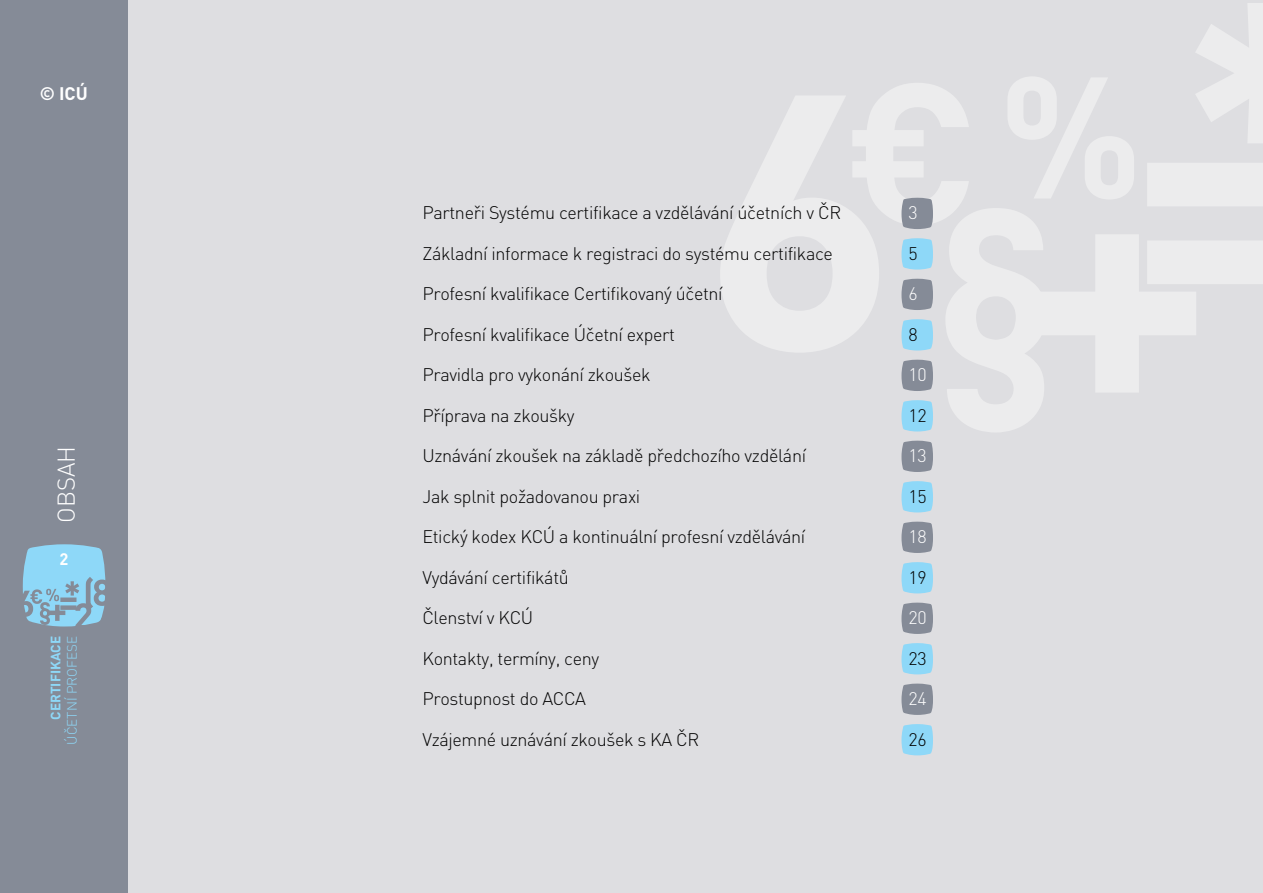
<style>
.page{position:relative;width:1263px;height:893px;background:#fff}
.page>*{position:absolute;margin:0;border:0;box-sizing:border-box;transform-origin:0 0}
.t1{font:300 24px "Unient DINCE";color:#fff}
.t2{font:300 18px "Unient DINCE";letter-spacing:-.02em;color:#000}
.t3{font:300 18px "Unient DINCE";letter-spacing:-.02em;color:#fff}
.t4{font:700 18px "Unient DINCE";color:#fff}
.t5{font:700 16.5px "Unient DINCE";color:#fff}
.t6{font:300 13.5px "Unient DINCE";color:#8ed8f8}
.t7{font:700 13.5px "Unient DINCE";color:#8ed8f8}
</style>
<div class="page">
<div style="left:130px;top:0;width:1133px;height:893px;background:#dedee1"></div>
<div style="left:0;top:0;width:128px;height:893px;background:#858b97"></div>
<svg style="left:22px;top:544px;width:84px;height:83px"></svg>
<svg style="left:901px;top:441px;width:32px;height:31px"></svg>
<svg style="left:901px;top:522px;width:32px;height:31px"></svg>
<svg style="left:901px;top:603px;width:32px;height:31px"></svg>
<svg style="left:901px;top:684px;width:32px;height:31px"></svg>
<svg style="left:720px;top:3px;width:543px;height:429px"></svg>
<svg style="left:901px;top:481px;width:32px;height:31px"></svg>
<svg style="left:901px;top:562px;width:32px;height:31px"></svg>
<svg style="left:901px;top:643px;width:32px;height:31px"></svg>
<svg style="left:901px;top:724px;width:32px;height:31px"></svg>
<p class="t4" style="left:40px;top:81px;width:50px">© ICÚ</p>
<h1 class="t1" style="left:55px;top:523px;width:79px;rotate:-90deg">OBSAH</h1>
<p class="t5" style="left:59px;top:549px;width:10px">2</p>
<p class="t7" style="left:47px;top:720px;width:85px;rotate:-90deg">CERTIFIKACE</p>
<p class="t6" style="left:66px;top:745px;width:110px;rotate:-90deg">ÚČETNÍ PROFESE</p>
<p class="t2" style="left:422px;top:204px;width:420px">Partneři Systému certifikace a vzdělávání účetních v ČR</p>
<p class="t3" style="left:908px;top:204px;width:11px">3</p>
<p class="t2" style="left:422px;top:245px;width:412px">Základní informace k registraci do systému certifikace</p>
<p class="t2" style="left:908px;top:245px;width:11px">5</p>
<p class="t2" style="left:422px;top:285px;width:302px">Profesní kvalifikace Certifikovaný účetní</p>
<p class="t3" style="left:908px;top:285px;width:11px">6</p>
<p class="t2" style="left:422px;top:326px;width:254px">Profesní kvalifikace Účetní expert</p>
<p class="t2" style="left:908px;top:326px;width:11px">8</p>
<p class="t2" style="left:422px;top:366px;width:230px">Pravidla pro vykonání zkoušek</p>
<p class="t3" style="left:908px;top:366px;width:20px">10</p>
<p class="t2" style="left:422px;top:407px;width:154px">Příprava na zkoušky</p>
<p class="t2" style="left:908px;top:407px;width:20px">12</p>
<p class="t2" style="left:422px;top:447px;width:385px">Uznávání zkoušek na základě předchozího vzdělání</p>
<p class="t3" style="left:908px;top:447px;width:20px">13</p>
<p class="t2" style="left:422px;top:488px;width:219px">Jak splnit požadovanou praxi</p>
<p class="t2" style="left:908px;top:488px;width:20px">15</p>
<p class="t2" style="left:422px;top:528px;width:384px">Etický kodex KCÚ a kontinuální profesní vzdělávání</p>
<p class="t3" style="left:908px;top:528px;width:20px">18</p>
<p class="t2" style="left:422px;top:569px;width:148px">Vydávání certifikátů</p>
<p class="t2" style="left:908px;top:569px;width:20px">19</p>
<p class="t2" style="left:422px;top:609px;width:112px">Členství v KCÚ</p>
<p class="t3" style="left:908px;top:609px;width:20px">20</p>
<p class="t2" style="left:422px;top:650px;width:178px">Kontakty, termíny, ceny</p>
<p class="t2" style="left:908px;top:650px;width:20px">23</p>
<p class="t2" style="left:422px;top:690px;width:165px">Prostupnost do ACCA</p>
<p class="t3" style="left:908px;top:690px;width:20px">24</p>
<p class="t2" style="left:422px;top:731px;width:278px">Vzájemné uznávání zkoušek s KA ČR</p>
<p class="t2" style="left:908px;top:731px;width:20px">26</p>
</div>
